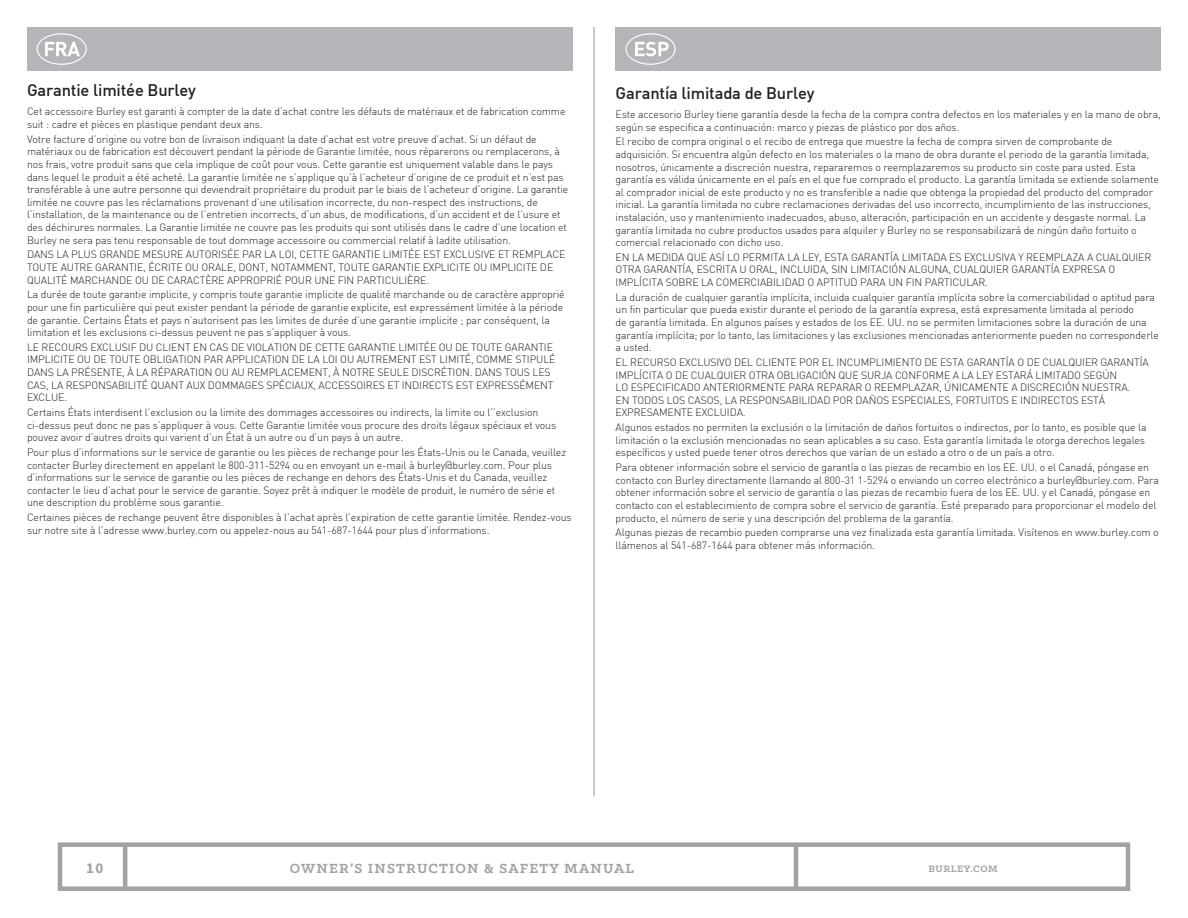
<style>
.page{position:relative;width:1188px;height:918px;background:#fff}
.page>*{position:absolute;margin:0;border:0;box-sizing:border-box;transform-origin:0 0}
.Paragraph_Style_1{font:500 16.5px "DIN";letter-spacing:-.01em;color:#231f20}
.t1{font:700 15px "Klinic Slab";letter-spacing:.08em;color:#a1a1a6}
.t2{font:700 15px "Source Sans Pro";color:#a1a1a6}
.t3{font:300 10.5px/12.6px "DIN";letter-spacing:-.01em;color:#231f20}
.t4{font:700 10.5px "Klinic Slab";letter-spacing:.05em;color:#a1a1a6}
</style>
<div class="page">
<div style="left:58px;top:842px;width:1072px;height:49px;border:4px solid #a1a1a6"></div>
<hr style="left:794px;top:845px;width:4px;height:45px;background:#a1a1a6">
<hr style="left:123px;top:845px;width:4px;height:45px;background:#a1a1a6">
<div style="left:27px;top:27px;width:545px;height:44px;background:#b4b5b8"></div>
<div style="left:616px;top:27px;width:545px;height:44px;background:#b4b5b8"></div>
<hr style="left:594px;top:27px;width:1px;height:770px;background:#939598">
<svg style="left:37px;top:33px;width:50px;height:32px"></svg>
<svg style="left:625px;top:33px;width:51px;height:32px"></svg>
<p class="Paragraph_Style_1" style="left:27px;top:80px;width:171px">Garantie limitée Burley</p>
<p class="t3" style="left:27px;top:105px;width:540px">Cet accessoire Burley est garanti à compter de la date d’achat contre les défauts de matériaux et de fabrication comme suit : cadre et pièces en plastique pendant deux ans.</p>
<p class="t3" style="left:27px;top:133px;width:543px">Votre facture d’origine ou votre bon de livraison indiquant la date d’achat est votre preuve d’achat. Si un défaut de matériaux ou de fabrication est découvert pendant la période de Garantie limitée, nous réparerons ou remplacerons, à nos frais, votre produit sans que cela implique de coût pour vous. Cette garantie est uniquement valable dans le pays dans lequel le produit a été acheté. La garantie limitée ne s’applique qu’à l’acheteur d’origine de ce produit et n’est pas transférable à une autre personne qui deviendrait propriétaire du produit par le biais de l’acheteur d’origine. La garantie limitée ne couvre pas les réclamations provenant d’une utilisation incorrecte, du non-respect des instructions, de l’installation, de la maintenance ou de l’entretien incorrects, d’un abus, de modifications, d’un accident et de l’usure et des déchirures normales. La Garantie limitée ne couvre pas les produits qui sont utilisés dans le cadre d’une location et Burley ne sera pas tenu responsable de tout dommage accessoire ou commercial relatif à ladite utilisation.</p>
<p class="t3" style="left:27px;top:248px;width:540px">DANS LA PLUS GRANDE MESURE AUTORISÉE PAR LA LOI, CETTE GARANTIE LIMITÉE EST EXCLUSIVE ET REMPLACE<br>TOUTE AUTRE GARANTIE, ÉCRITE OU ORALE, DONT, NOTAMMENT, TOUTE GARANTIE EXPLICITE OU IMPLICITE DE<br>QUALITÉ MARCHANDE OU DE CARACTÈRE APPROPRIÉ POUR UNE FIN PARTICULIÈRE.</p>
<p class="t3" style="left:27px;top:288px;width:539px">La durée de toute garantie implicite, y compris toute garantie implicite de qualité marchande ou de caractère approprié pour une fin particulière qui peut exister pendant la période de garantie explicite, est expressément limitée à la période de garantie. Certains États et pays n’autorisent pas les limites de durée d’une garantie implicite ; par conséquent, la limitation et les exclusions ci-dessus peuvent ne pas s’appliquer à vous.</p>
<p class="t3" style="left:27px;top:341px;width:530px">LE RECOURS EXCLUSIF DU CLIENT EN CAS DE VIOLATION DE CETTE GARANTIE LIMITÉE OU DE TOUTE GARANTIE IMPLICITE OU DE TOUTE OBLIGATION PAR APPLICATION DE LA LOI OU AUTREMENT EST LIMITÉ, COMME STIPULÉ DANS LA PRÉSENTE, À LA RÉPARATION OU AU REMPLACEMENT, À NOTRE SEULE DISCRÉTION. DANS TOUS LES CAS, LA RESPONSABILITÉ QUANT AUX DOMMAGES SPÉCIAUX, ACCESSOIRES ET INDIRECTS EST EXPRESSÉMENT EXCLUE.</p>
<p class="t3" style="left:27px;top:406px;width:531px">Certains États interdisent l’exclusion ou la limite des dommages accessoires ou indirects, la limite ou l’’exclusion ci-dessus peut donc ne pas s’appliquer à vous. Cette Garantie limitée vous procure des droits légaux spéciaux et vous pouvez avoir d’autres droits qui varient d’un État à un autre ou d’un pays à un autre.</p>
<p class="t3" style="left:27px;top:446px;width:541px">Pour plus d’informations sur le service de garantie ou les pièces de rechange pour les États-Unis ou le Canada, veuillez contacter Burley directement en appelant le 800-311-5294 ou en envoyant un e-mail à burley@burley.com. Pour plus d’informations sur le service de garantie ou les pièces de rechange en dehors des États-Unis et du Canada, veuillez contacter le lieu d’achat pour le service de garantie. Soyez prêt à indiquer le modèle de produit, le numéro de série et une description du problème sous garantie.</p>
<p class="t3" style="left:27px;top:511px;width:546px">Certaines pièces de rechange peuvent être disponibles à l’achat après l’expiration de cette garantie limitée. Rendez-vous sur notre site à l’adresse www.burley.com ou appelez-nous au 541-687-1644 pour plus d’informations.</p>
<p class="Paragraph_Style_1" style="left:616px;top:82px;width:201px">Garantía limitada de Burley</p>
<p class="t3" style="left:616px;top:108px;width:547px">Este accesorio Burley tiene garantía desde la fecha de la compra contra defectos en los materiales y en la mano de obra, según se especifica a continuación: marco y piezas de plástico por dos años.</p>
<p class="t3" style="left:616px;top:135px;width:545px">El recibo de compra original o el recibo de entrega que muestre la fecha de compra sirven de comprobante de adquisición. Si encuentra algún defecto en los materiales o la mano de obra durante el periodo de la garantía limitada, nosotros, únicamente a discreción nuestra, repararemos o reemplazaremos su producto sin coste para usted. Esta garantía es válida únicamente en el país en el que fue comprado el producto. La garantía limitada se extiende solamente al comprador inicial de este producto y no es transferible a nadie que obtenga la propiedad del producto del comprador inicial. La garantía limitada no cubre reclamaciones derivadas del uso incorrecto, incumplimiento de las instrucciones, instalación, uso y mantenimiento inadecuados, abuso, alteración, participación en un accidente y desgaste normal. La garantía limitada no cubre productos usados para alquiler y Burley no se responsabilizará de ningún daño fortuito o comercial relacionado con dicho uso.</p>
<p class="t3" style="left:616px;top:251px;width:537px">EN LA MEDIDA QUE ASÍ LO PERMITA LA LEY, ESTA GARANTÍA LIMITADA ES EXCLUSIVA Y REEMPLAZA A CUALQUIER<br>OTRA GARANTÍA, ESCRITA U ORAL, INCLUIDA, SIN LIMITACIÓN ALGUNA, CUALQUIER GARANTÍA EXPRESA O<br>IMPLÍCITA SOBRE LA COMERCIABILIDAD O APTITUD PARA UN FIN PARTICULAR.</p>
<p class="t3" style="left:616px;top:291px;width:545px">La duración de cualquier garantía implícita, incluida cualquier garantía implícita sobre la comerciabilidad o aptitud para un fin particular que pueda existir durante el periodo de la garantía expresa, está expresamente limitada al periodo<br>de garantía limitada. En algunos países y estados de los EE. UU. no se permiten limitaciones sobre la duración de una garantía implícita; por lo tanto, las limitaciones y las exclusiones mencionadas anteriormente pueden no corresponderle a usted.</p>
<p class="t3" style="left:616px;top:356px;width:535px">EL RECURSO EXCLUSIVO DEL CLIENTE POR EL INCUMPLIMIENTO DE ESTA GARANTÍA O DE CUALQUIER GARANTÍA IMPLÍCITA O DE CUALQUIER OTRA OBLIGACIÓN QUE SURJA CONFORME A LA LEY ESTARÁ LIMITADO SEGÚN<br>LO ESPECIFICADO ANTERIORMENTE PARA REPARAR O REEMPLAZAR, ÚNICAMENTE A DISCRECIÓN NUESTRA.<br>EN TODOS LOS CASOS, LA RESPONSABILIDAD POR DAÑOS ESPECIALES, FORTUITOS E INDIRECTOS ESTÁ EXPRESAMENTE EXCLUIDA.</p>
<p class="t3" style="left:616px;top:421px;width:533px">Algunos estados no permiten la exclusión o la limitación de daños fortuitos o indirectos, por lo tanto, es posible que la limitación o la exclusión mencionadas no sean aplicables a su caso. Esta garantía limitada le otorga derechos legales específicos y usted puede tener otros derechos que varían de un estado a otro o de un país a otro.</p>
<p class="t3" style="left:616px;top:461px;width:545px">Para obtener información sobre el servicio de garantía o las piezas de recambio en los EE. UU. o el Canadá, póngase en contacto con Burley directamente llamando al 800-31 1-5294 o enviando un correo electrónico a burley@burley.com. Para obtener información sobre el servicio de garantía o las piezas de recambio fuera de los EE. UU. y el Canadá, póngase en contacto con el establecimiento de compra sobre el servicio de garantía. Esté preparado para proporcionar el modelo del producto, el número de serie y una descripción del problema de la garantía.</p>
<p class="t3" style="left:616px;top:526px;width:545px">Algunas piezas de recambio pueden comprarse una vez finalizada esta garantía limitada. Visítenos en www.burley.com o llámenos al 541-687-1644 para obtener más información.</p>
<h2 class="t2" style="left:86px;top:858px;width:19px">10</h2>
<h2 class="t1" style="left:290px;top:858px;width:346px">OWNER’S INSTRUCTION &amp; SAFETY MANUAL</h2>
<p class="t4" style="left:929px;top:862px;width:71px">BURLEY.COM</p>
</div>
